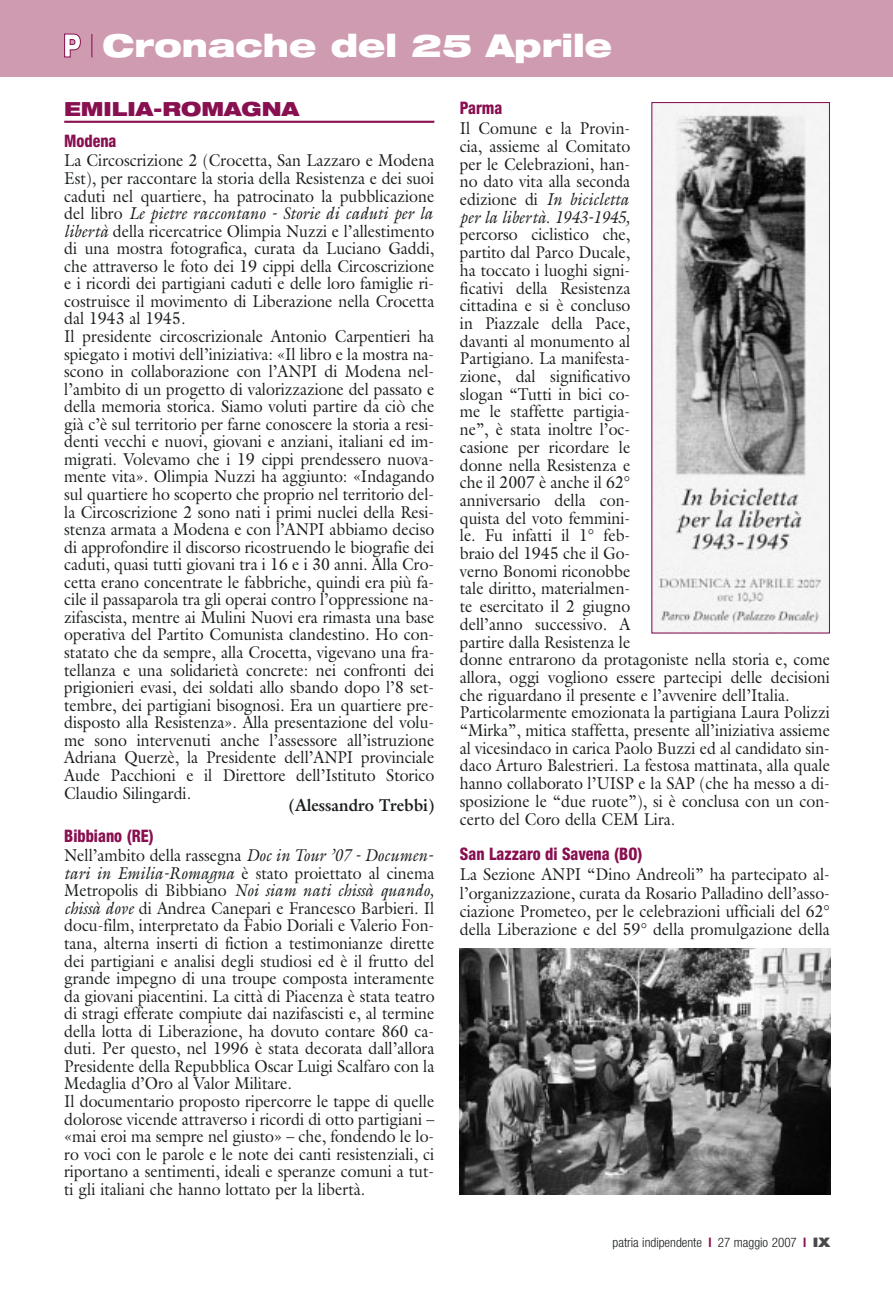
<style>
.page{position:relative;width:893px;height:1296px;background:#fff}
.page>*{position:absolute;margin:0;border:0;box-sizing:border-box;transform-origin:0 0}
.t1{font:900 expanded 31.5px "Helvetica Neue";color:#fff}
.t2{font:900 expanded 19.5px "Helvetica Neue";color:#880f50}
.t3{font:17.25px/17.5px "Galliard";color:#1c1f20;scale:.92 1}
.t4{font:800 condensed 17.25px "Helvetica Neue";color:#880f50;scale:.92 1}
.t5{font:700 17.25px "Galliard";color:#1c1f20;scale:.92 1}
.t6{font:300 condensed 13.2px "Helvetica Neue";color:#1c1f20}
.s1{font-style:italic}
.s2{font-weight:700;color:#880f50}
.s3{font-weight:900;font-stretch:expanded;color:#47494a}
</style>
<div class="page">
<div style="left:0;top:0;width:892px;height:77px;background:#cf9bb1"></div>
<svg style="left:91px;top:34px;width:1px;height:23px"></svg>
<svg style="left:64px;top:33px;width:17px;height:25px"></svg>
<hr style="left:64px;top:121px;width:370px;height:2px;background:#880f50">
<img style="left:653px;top:104px;width:175px;height:528px">
<div style="left:651px;top:102px;width:179px;height:532px;border:1px solid #880f50"></div>
<img style="left:460px;top:948px;width:370px;height:247px">
<h1 class="t1" style="left:102px;top:34px;width:511px">Cronache del 25 Aprile</h1>
<p class="t2" style="left:64px;top:102px;width:236px">EMILIA-ROMAGNA</p>
<p class="t4" style="left:64px;top:134px;width:58px">Modena</p>
<p class="t3" style="left:64px;top:154px;width:404px">La Circoscrizione 2 (Crocetta, San Lazzaro e Modena Est), per raccontare la storia della Resistenza e dei suoi caduti nel quartiere, ha patrocinato la pubblicazione del libro <span class="s1">Le pietre raccontano - Storie di caduti per la libertà</span> della ricercatrice Olimpia Nuzzi e l’allestimento di una mostra fotografica, curata da Luciano Gaddi, che attraverso le foto dei 19 cippi della Circoscrizione e i ricordi dei partigiani caduti e delle loro famiglie ri&shy;costruisce il movimento di Liberazione nella Crocetta dal 1943 al 1945.<br>Il presidente circoscrizionale Antonio Carpentieri ha spiegato i motivi dell’iniziativa: «Il libro e la mostra na&shy;scono in collaborazione con l’ANPI di Modena nel&shy;l’ambito di un progetto di valorizzazione del passato e della memoria storica. Siamo voluti partire da ciò che già c’è sul territorio per farne conoscere la storia a resi&shy;denti vecchi e nuovi, giovani e anziani, italiani ed im&shy;migrati. Volevamo che i 19 cippi prendessero nuova&shy;mente vita». Olimpia Nuzzi ha aggiunto: «Indagando sul quartiere ho scoperto che proprio nel territorio del&shy;la Circoscrizione 2 sono nati i primi nuclei della Resi&shy;stenza armata a Modena e con l’ANPI abbiamo deciso di approfondire il discorso ricostruendo le biografie dei caduti, quasi tutti giovani tra i 16 e i 30 anni. Alla Cro&shy;cetta erano concentrate le fabbriche, quindi era più fa&shy;cile il passaparola tra gli operai contro l’oppressione na&shy;zifascista, mentre ai Mulini Nuovi era rimasta una base operativa del Partito Comunista clandestino. Ho con&shy;statato che da sempre, alla Crocetta, vigevano una fra&shy;tellanza e una solidarietà concrete: nei confronti dei prigionieri evasi, dei soldati allo sbando dopo l’8 set&shy;tembre, dei partigiani bisognosi. Era un quartiere pre&shy;disposto alla Resistenza». Alla presentazione del volu&shy;me sono intervenuti anche l’assessore all’istruzione Adriana Querzè, la Presidente dell’ANPI provinciale Aude Pacchioni e il Direttore dell’Istituto Storico Claudio Silingardi.</p>
<p class="t4" style="left:460px;top:102px;width:48px">Parma</p>
<p class="t3" style="left:460px;top:121px;width:187px;text-align:justify">Il Comune e la Provin&shy;cia, assieme al Comitato per le Celebrazioni, han&shy;no dato vita alla seconda edizione di <span class="s1">In bicicletta per la libertà. 1943-1945,</span></p>
<p class="t3" style="left:460px;top:227px;width:404px">percorso ciclistico che,<br>partito dal Parco Ducale,<br>ha toccato i luoghi signi-<br>ficativi della Resistenza<br>cittadina e si è concluso<br>in Piazzale della Pace,<br>davanti al monumento al<br>Partigiano. La manifesta-<br>zione, dal significativo<br>slogan “Tutti in bici co-<br>me le staffette partigia-<br>ne”, è stata inoltre l’oc-<br>casione per ricordare le<br>donne nella Resistenza e<br>che il 2007 è anche il 62°<br>anniversario della con-<br>quista del voto femmini-<br>le. Fu infatti il 1° feb-<br>braio del 1945 che il Go-<br>verno Bonomi riconobbe<br>tale diritto, materialmen-<br>te esercitato il 2 giugno<br>dell’anno successivo. A<br>partire dalla Resistenza le<br>donne entrarono da protagoniste nella storia e, come allora, oggi vogliono essere partecipi delle decisioni che riguardano il presente e l’avvenire dell’Italia.<br>Particolarmente emozionata la partigiana Laura Polizzi “Mirka”, mitica staffetta, presente all’iniziativa assieme al vicesindaco in carica Paolo Buzzi ed al candidato sin&shy;daco Arturo Balestrieri. La festosa mattinata, alla quale hanno collaborato l’UISP e la SAP (che ha messo a di&shy;sposizione le “due ruote”), si è conclusa con un con&shy;certo del Coro della CEM Lira.</p>
<p class="t4" style="left:460px;top:848px;width:200px">San Lazzaro di Savena (BO)</p>
<p class="t3" style="left:460px;top:867px;width:404px;line-height:18.3px;text-align:justify">La Sezione ANPI “Dino Andreoli” ha partecipato al&shy;l’organizzazione, curata da Rosario Palladino dell’asso&shy;ciazione Prometeo, per le celebrazioni ufficiali del 62° della Liberazione e del 59° della promulgazione della</p>
<p class="t5" style="left:289px;top:798px;width:160px">(Alessandro Trebbi)</p>
<p class="t4" style="left:64px;top:829px;width:99px">Bibbiano (RE)</p>
<p class="t3" style="left:64px;top:848px;width:404px">Nell’ambito della rassegna <span class="s1">Doc in Tour ’07 - Documen&shy;tari in Emilia-Romagna</span> è stato proiettato al cinema Metropolis di Bibbiano <span class="s1">Noi siam nati chissà quando, chissà dove</span> di Andrea Canepari e Francesco Barbieri. Il docu-film, interpretato da Fabio Doriali e Valerio Fon&shy;tana, alterna inserti di fiction a testimonianze dirette dei partigiani e analisi degli studiosi ed è il frutto del grande impegno di una troupe composta interamente da giovani piacentini. La città di Piacenza è stata teatro di stragi efferate compiute dai nazifascisti e, al termine della lotta di Liberazione, ha dovuto contare 860 ca&shy;duti. Per questo, nel 1996 è stata decorata dall’allora Presidente della Repubblica Oscar Luigi Scalfaro con la Medaglia d’Oro al Valor Militare.<br>Il documentario proposto ripercorre le tappe di quelle dolorose vicende attraverso i ricordi di otto partigiani – «mai eroi ma sempre nel giusto» – che, fondendo le lo&shy;ro voci con le parole e le note dei canti resistenziali, ci riportano a sentimenti, ideali e speranze comuni a tut&shy;ti gli italiani che hanno lottato per la libertà.</p>
<p class="t6" style="left:612px;top:1238px;width:219px">patria indipendente <span class="s2">l</span> 27 maggio 2007 <span class="s2">l</span> <span class="s3">IX</span></p>
</div>
